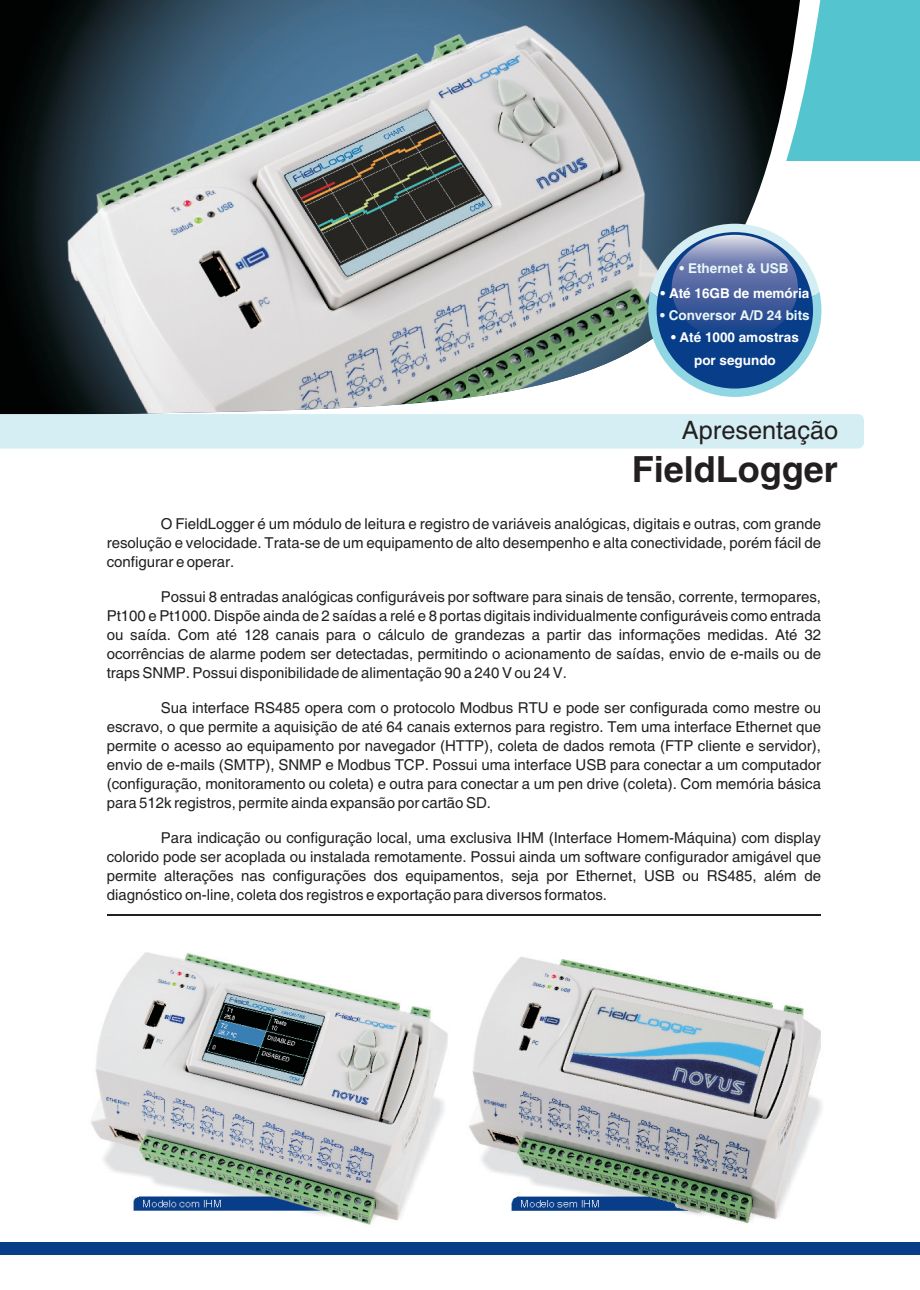
<style>
.page{position:relative;width:920px;height:1290px;background:#fff}
.page>*{position:absolute;margin:0;border:0;box-sizing:border-box;transform-origin:0 0}
.t1{font:700 36px "Helvetica";color:#231f20}
.t2{font:25.35px "Helvetica";color:#231f20}
.t3{font:15px/19px "Helvetica";color:#231f20;text-align:justify}
.t4{font:700 13.5px/22.2px "Helvetica";color:#fff;text-align:center}
.t5{font:700 13.5px "Helvetica";color:#e8f6f9}
</style>
<div class="page">
<img style="left:475px;top:914px;width:347px;height:309px">
<img style="left:91px;top:914px;width:384px;height:311px">
<div style="left:0;top:0;width:920px;height:161px;background:#54c5cf"></div>
<div style="left:0;top:1242px;width:920px;height:13px;background:#083e89"></div>
<img style="left:0;top:0;width:801px;height:414px">
<img style="left:68px;top:26px;width:593px;height:388px">
<svg style="left:648px;top:224px;width:173px;height:173px"></svg>
<div style="left:0;top:414px;width:864px;height:34px;background:#d5eef3"></div>
<hr style="left:107px;top:915px;width:714px;height:1px;background:#231f20">
<p class="t5" style="left:680px;top:263px;width:110px">• Ethernet &amp; USB</p>
<p class="t4" style="left:661px;top:283px;width:150px">• Até 16GB de memória</p>
<p class="t5" style="left:660px;top:310px;width:151px">• Conversor A/D 24 bits</p>
<p class="t4" style="left:671px;top:328px;width:129px">• Até 1000 amostras por segundo</p>
<p class="t2" style="left:682px;top:420px;width:158px">Apresentação</p>
<p class="t1" style="left:632px;top:456px;width:208px">FieldLogger</p>
<p class="t3" style="left:107px;top:516px;width:716px;text-indent:54px">O FieldLogger é um módulo de leitura e registro de variáveis analógicas, digitais e outras, com grande resolução e velocidade. Trata-se de um equipamento de alto desempenho e alta conectividade, porém fácil de configurar e operar.</p>
<p class="t3" style="left:107px;top:589px;width:716px;text-indent:54px">Possui 8 entradas analógicas configuráveis por software para sinais de tensão, corrente, termopares, Pt100 e Pt1000. Dispõe ainda de 2 saídas a relé e 8 portas digitais individualmente configuráveis como entrada ou saída. Com até 128 canais para o cálculo de grandezas a partir das informações medidas. Até 32 ocorrências de alarme podem ser detectadas, permitindo o acionamento de saídas, envio de e-mails ou de traps SNMP. Possui disponibilidade de alimentação 90 a 240 V ou 24 V.</p>
<p class="t3" style="left:107px;top:700px;width:716px;text-indent:54px">Sua interface RS485 opera com o protocolo Modbus RTU e pode ser configurada como mestre ou escravo, o que permite a aquisição de até 64 canais externos para registro. Tem uma interface Ethernet que permite o acesso ao equipamento por navegador (HTTP), coleta de dados remota (FTP cliente e servidor), envio de e-mails (SMTP), SNMP e Modbus TCP. Possui uma interface USB para conectar a um computador (configuração, monitoramento ou coleta) e outra para conectar a um pen drive (coleta). Com memória básica para 512k registros, permite ainda expansão por cartão SD.</p>
<p class="t3" style="left:107px;top:830px;width:716px;text-indent:54px">Para indicação ou configuração local, uma exclusiva IHM (Interface Homem-Máquina) com display colorido pode ser acoplada ou instalada remotamente. Possui ainda um software configurador amigável que permite alterações nas configurações dos equipamentos, seja por Ethernet, USB ou RS485, além de diagnóstico on-line, coleta dos registros e exportação para diversos formatos.</p>
</div>
